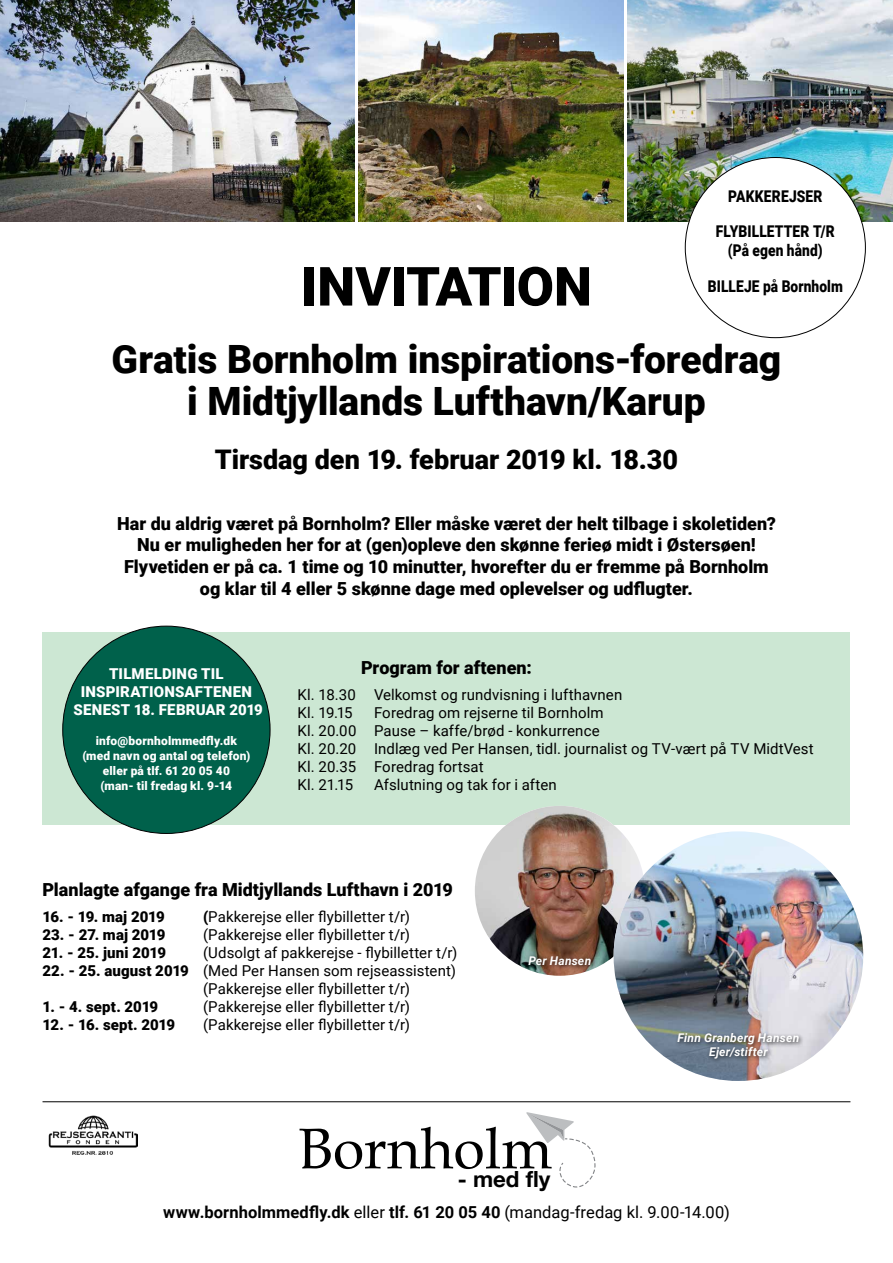
<style>
.page{position:relative;width:893px;height:1263px;background:#fff}
.page>*{position:absolute;margin:0;border:0;box-sizing:border-box;transform-origin:0 0}
.t1{font:900 54px "Roboto";letter-spacing:-.005em;color:#000}
.t2{font:900 39px/42px "Roboto";letter-spacing:-.005em;color:#000;text-align:center}
.t3{font:900 27px "Roboto";letter-spacing:-.005em;color:#000}
.t4{font:700 22.2px "Helvetica Neue";color:#000}
.t5{font:900 18px/21.6px "Roboto";color:#000;text-align:center}
.t6{font:700 16.5px "Roboto";letter-spacing:.005em;color:#000}
.t7{font:900 16.2px/35.1px "Roboto";letter-spacing:.005em;color:#000;text-align:center;scale:.85 1}
.t8{font:15px/18px "Roboto";letter-spacing:.005em;color:#000}
.t9{font:900 15px "Roboto";color:#000}
.t10{font:900 15px/18px "Roboto";letter-spacing:.01em;color:#fff;text-align:center}
.t11{font:900 15px "Roboto";letter-spacing:-.02em;color:#000}
.t12{font:900 12px/15px "Roboto";letter-spacing:.015em;color:#fff;text-align:center}
.t13{font:italic 700 12px/13.5px "Roboto";letter-spacing:.02em;color:#fff;text-align:center}
.s1{font-weight:900}
.s2{font-weight:400}
</style>
<div class="page">
<div style="left:43px;top:632px;width:807px;height:193px;background:#cce7d3"></div>
<img style="left:0;top:0;width:354px;height:221px">
<img style="left:359px;top:0;width:265px;height:221px">
<img style="left:628px;top:0;width:265px;height:221px">
<div style="left:685px;top:158px;width:180px;height:180px;background:#fff;border-radius:50%"></div>
<img style="left:475px;top:806px;width:170px;height:170px;border-radius:85px">
<div style="left:526px;top:953px;width:71px;height:17px;background:#000;opacity:.75"></div>
<svg style="left:300px;top:1112px;width:295px;height:76px"></svg>
<hr style="left:43px;top:1101px;width:807px;height:1px;background:#000">
<img style="left:49px;top:1115px;width:89px;height:39px">
<div style="left:63px;top:626px;width:207px;height:207px;background:#00614b;border-radius:50%"></div>
<img style="left:614px;top:831px;width:249px;height:250px;border-radius:125px">
<div style="left:675px;top:1030px;width:130px;height:34px;background:#000;opacity:.75"></div>
<p class="t7" style="left:716px;top:178px;width:141px">PAKKEREJSER<br>FLYBILLETTER T/R</p>
<p class="t7" style="left:708px;top:232px;width:160px">(På egen hånd)<br>BILLEJE på Bornholm</p>
<h1 class="t1" style="left:301px;top:249px;width:292px">INVITATION</h1>
<h2 class="t2" style="left:112px;top:337px;width:671px">Gratis Bornholm inspirations-foredrag i Midtjyllands Lufthavn/Karup</h2>
<h3 class="t3" style="left:215px;top:441px;width:465px">Tirsdag den 19. februar 2019 kl. 18.30</h3>
<p class="t5" style="left:117px;top:512px;width:660px">Har du aldrig været på Bornholm? Eller måske været der helt tilbage i skoletiden?<br>Nu er muligheden her for at (gen)opleve den skønne ferieø midt i Østersøen!<br>Flyvetiden er på ca. 1 time og 10 minutter, hvorefter du er fremme på Bornholm og klar til 4 eller 5 skønne dage med oplevelser og udflugter.</p>
<p class="t10" style="left:73px;top:664px;width:191px">TILMELDING TIL<br>INSPIRATIONSAFTENEN<br>SENEST 18. FEBRUAR 2019</p>
<p class="t12" style="left:82px;top:732px;width:170px">info@bornholmmedfly.dk (med navn og antal og telefon) eller på tlf. 61 20 05 40<br>(man- til fredag kl. 9-14</p>
<p class="t5" style="left:361px;top:656px;width:172px">Program for aftenen:</p>
<p class="t8" style="left:298px;top:685px;width:326px">Kl. 18.30 Velkomst og rundvisning i lufthavnen<br>Kl. 19.15</p>
<p class="t8" style="left:298px;top:703px;width:518px;text-indent:76px">Foredrag om rejserne til Bornholm<br>Kl. 20.00 Pause – kaffe/brød - konkurrence<br>Kl. 20.20 Indlæg ved Per Hansen, tidl. journalist og TV-vært på TV MidtVest Kl. 20.35 Foredrag fortsat<br>Kl. 21.15</p>
<p class="t8" style="left:374px;top:775px;width:184px">Afslutning og tak for i aften</p>
<p class="t5" style="left:43px;top:878px;width:412px">Planlagte afgange fra Midtjyllands Lufthavn i 2019</p>
<p class="t11" style="left:43px;top:907px;width:124px">16. - 19. maj 2019</p>
<p class="t8" style="left:203px;top:907px;width:209px"><span class="s1">(</span>Pakkerejse eller flybilletter t/r)</p>
<p class="t9" style="left:43px;top:925px;width:124px">23. - 27. maj 2019</p>
<p class="t8" style="left:203px;top:925px;width:209px">(Pakkerejse eller flybilletter t/r)</p>
<p class="t9" style="left:43px;top:943px;width:125px">21. - 25. juni 2019</p>
<p class="t8" style="left:203px;top:943px;width:256px">(Udsolgt af pakkerejse - flybilletter t/r)</p>
<p class="t8" style="left:203px;top:961px;width:254px;text-indent:-161px"><span class="s1">22. - 25. august 2019</span> (Med Per Hansen som rejseassistent) (Pakkerejse eller flybilletter t/r)</p>
<p class="t9" style="left:43px;top:997px;width:117px">1. - 4. sept. 2019</p>
<p class="t8" style="left:203px;top:997px;width:209px">(Pakkerejse eller flybilletter t/r)</p>
<p class="t9" style="left:43px;top:1015px;width:134px">12. - 16. sept. 2019</p>
<p class="t8" style="left:203px;top:1015px;width:209px">(Pakkerejse eller flybilletter t/r)</p>
<p class="t13" style="left:528px;top:953px;width:64px">Per Hansen</p>
<p class="t13" style="left:678px;top:1031px;width:123px">Finn Granberg Hansen<br>Ejer/stifter</p>
<h3 class="t4" style="left:458px;top:1162px;width:94px">- med fly</h3>
<p class="t6" style="left:163px;top:1200px;width:568px">www.bornholmmedfly.dk <span class="s2">eller</span> tlf. 61 20 05 40 <span class="s2">(mandag-fredag kl. 9.00-14.00)</span></p>
</div>
